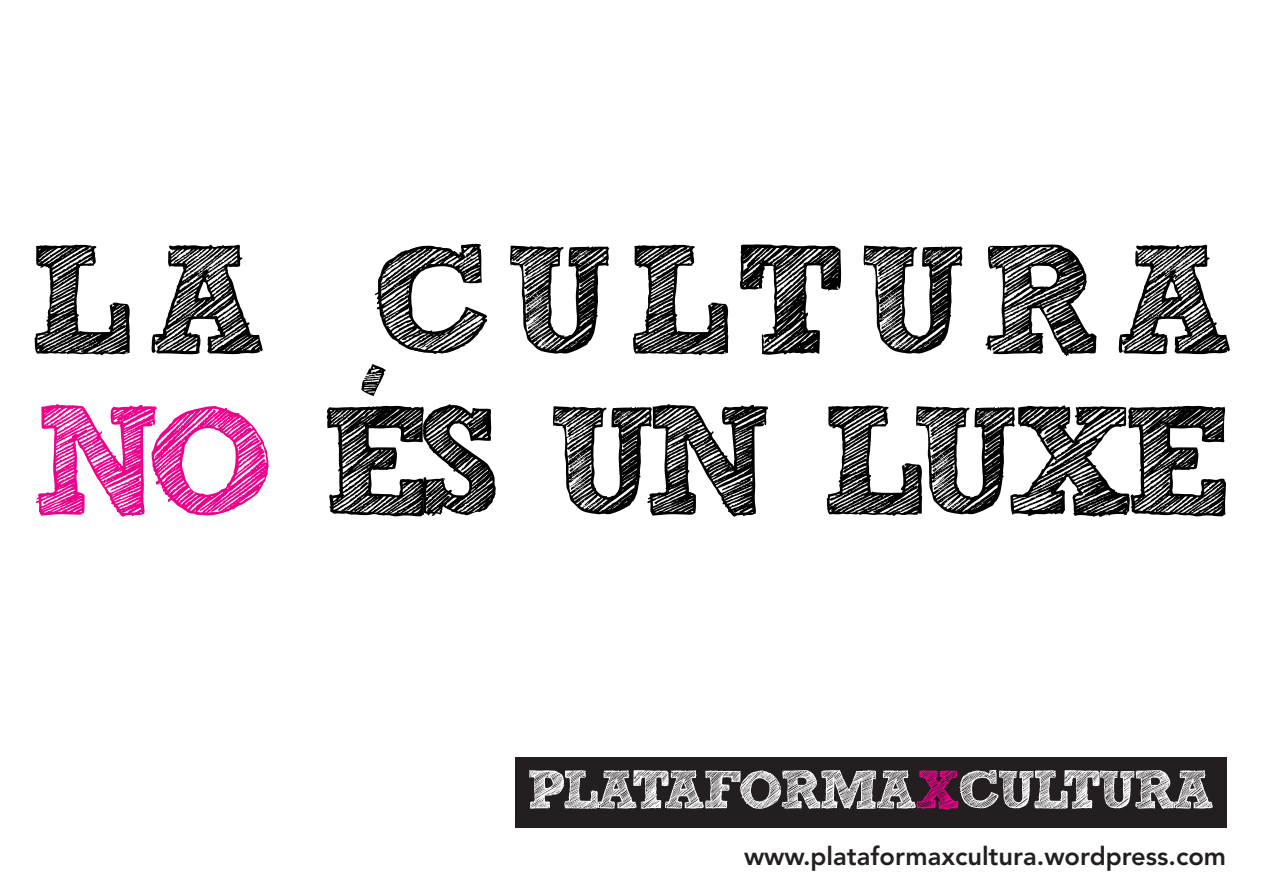
<style>
.page{position:relative;width:1263px;height:893px;background:#fff}
.page>*{position:absolute;margin:0;border:0;box-sizing:border-box;transform-origin:0 0}
.t1{font:700 154.5px/160.6px "freeversion Sketch Block";letter-spacing:-.045em;color:#000;text-align:right}
.t2{font:700 154.5px "freeversion Sketch Block";letter-spacing:.015em;color:#000}
.t3{font:700 54px "freeversion Sketch Block";letter-spacing:-.06em;color:#fff}
.t4{font:800 25.5px "Avenir";color:#231f20}
.s1{color:#ed028c}
</style>
<div class="page">
<div style="left:515px;top:757px;width:711px;height:70px;background:#231f20"></div>
<h1 class="t1" style="left:30px;top:235px;width:1207px">CULTURA<br><span class="s1">NO</span> ES UN LUXE</h1>
<h1 class="t2" style="left:28px;top:238px;width:242px">LA</h1>
<h2 class="t3" style="left:526px;top:768px;width:690px">PLATAFORMA<span class="s1">X</span>CULTURA</h2>
<p class="t4" style="left:744px;top:840px;width:484px">www.plataformaxcultura.wordpress.com</p>
</div>
